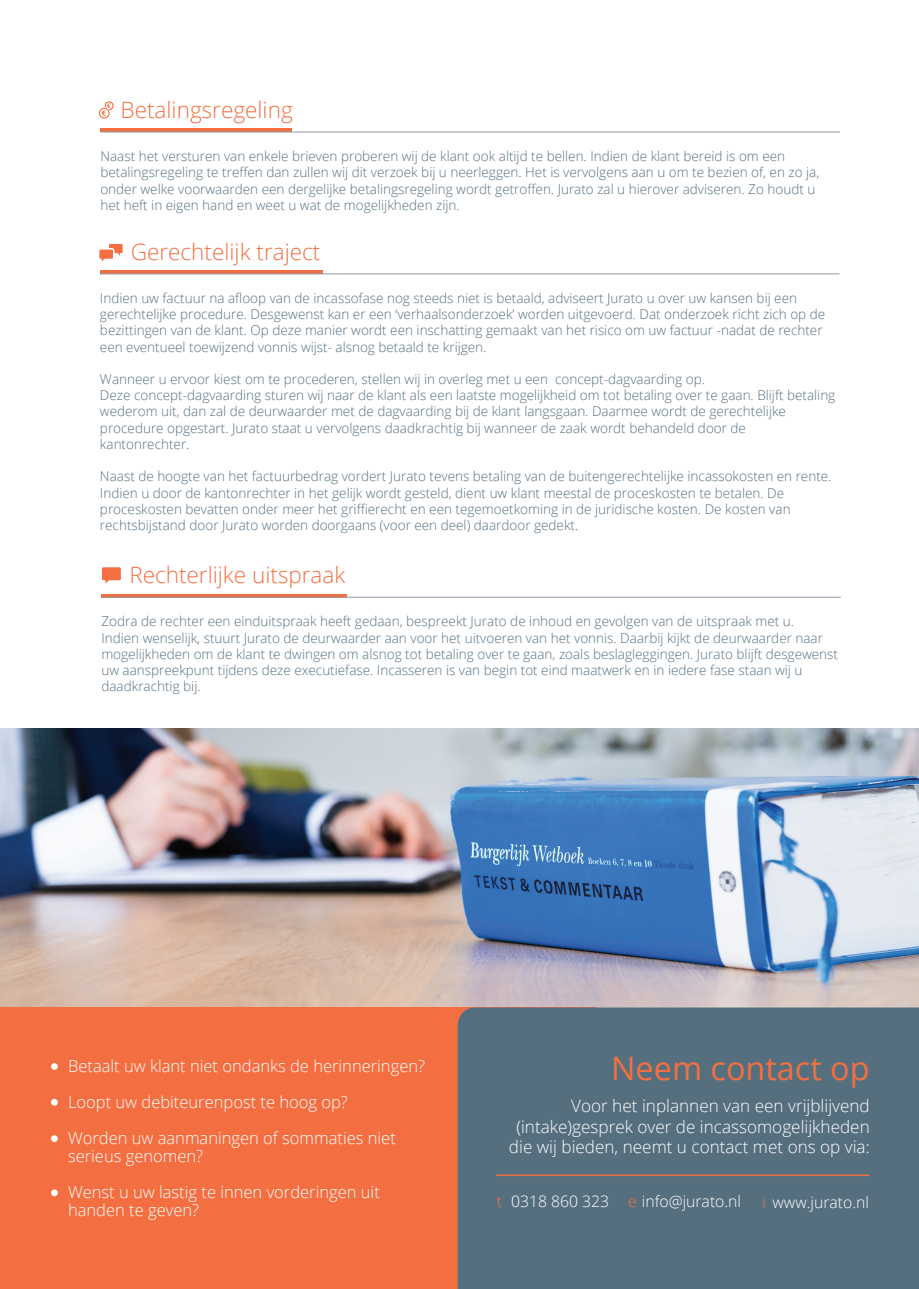
<style>
.page{position:relative;width:919px;height:1289px;background:#fff}
.page>*{position:absolute;margin:0;border:0;box-sizing:border-box;transform-origin:0 0}
.t1{font:32.4px "Open Sans";color:#f36f42}
.t2{font:300 22.5px "Open Sans";color:#f36f42}
.t3{font:300 17.1px/20.5px "Open Sans";color:#fff;text-align:center}
.t4{font:300 16.5px "Open Sans";color:#fff}
.t5{font:300 15.75px "Open Sans";color:#fff}
.t6{font:300 13.5px/16.2px "Open Sans";color:#566f7f}
.s1{color:#f36f42}
</style>
<div class="page">
<img style="left:0;top:729px;width:918px;height:278px">
<div style="left:0;top:1007px;width:595px;height:281px;background:#f36f42"></div>
<svg style="left:100px;top:128px;width:192px;height:4px"></svg>
<hr style="left:100px;top:132px;width:739px;height:1px;background:#8f99a5">
<div style="left:457px;top:1007px;width:461px;height:281px;background:#566f7f"></div>
<hr style="left:496px;top:1174px;width:372px;height:1px;background:#f36f42">
<hr style="left:100px;top:270px;width:222px;height:4px;background:#f36f42">
<hr style="left:100px;top:273px;width:739px;height:1px;background:#8f99a5">
<div style="left:108px;top:243px;width:15px;height:11px;background:#f36f42;border-radius:2px"></div>
<div style="left:107px;top:242px;width:17px;height:12px;border:2px solid #fff;border-radius:2px"></div>
<div style="left:99px;top:249px;width:15px;height:10px;background:#f36f42;border-radius:2px"></div>
<div style="left:98px;top:248px;width:16px;height:12px;border:2px solid #fff;border-radius:2px"></div>
<svg style="left:101px;top:594px;width:246px;height:3px"></svg>
<hr style="left:101px;top:597px;width:739px;height:1px;background:#8f99a5">
<div style="left:105px;top:101px;width:9px;height:9px;border:1px solid #f36f42;border-radius:50%"></div>
<svg style="left:102px;top:103px;width:9px;height:13px"></svg>
<div style="left:99px;top:108px;width:11px;height:10px;border:1px solid #f36f42;border-radius:50%"></div>
<div style="left:101px;top:566px;width:21px;height:15px;background:#f36f42;border-radius:2px"></div>
<div style="left:100px;top:566px;width:22px;height:15px;border:2px solid #fff;border-radius:2px"></div>
<svg style="left:105px;top:578px;width:5px;height:5px"></svg>
<div style="left:51px;top:1063px;width:7px;height:6px;background:#fff;border-radius:50%"></div>
<div style="left:51px;top:1098px;width:7px;height:7px;background:#fff;border-radius:50%"></div>
<div style="left:51px;top:1135px;width:7px;height:6px;background:#fff;border-radius:50%"></div>
<div style="left:51px;top:1189px;width:7px;height:7px;background:#fff;border-radius:50%"></div>
<p class="t2" style="left:121px;top:94px;width:174px">Betalingsregeling</p>
<p class="t6" style="left:100px;top:148px;width:686px">Naast het versturen van enkele brieven proberen wij de klant ook altijd te bellen. Indien de klant bereid is om een</p>
<p class="t6" style="left:100px;top:164px;width:720px">betalingsregeling te treffen dan zullen wij dit verzoek bij u neerleggen. Het is vervolgens aan u om te bezien of, en zo ja, onder welke voorwaarden een dergelijke betalingsregeling wordt getroffen. Jurato zal u hierover adviseren. Zo houdt u het heft in eigen hand en weet u wat de mogelijkheden zijn.</p>
<p class="t2" style="left:131px;top:236px;width:191px">Gerechtelijk traject</p>
<p class="t6" style="left:100px;top:289px;width:726px">Indien uw factuur na afloop van de incassofase nog steeds niet is betaald, adviseert Jurato u over uw kansen bij een gerechtelijke procedure. Desgewenst kan er een ‘verhaalsonderzoek’ worden uitgevoerd. Dat onderzoek richt zich op de bezittingen van de klant. Op deze manier wordt een inschatting gemaakt van het risico om uw factuur -nadat de rechter een eventueel toewijzend vonnis wijst- alsnog betaald te krijgen.</p>
<p class="t6" style="left:100px;top:370px;width:606px">Wanneer u ervoor kiest om te procederen, stellen wij in overleg met u een concept-dagvaarding op.</p>
<p class="t6" style="left:100px;top:387px;width:736px">Deze concept-dagvaarding sturen wij naar de klant als een laatste mogelijkheid om tot betaling over te gaan. Blijft betaling wederom uit, dan zal de deurwaarder met de dagvaarding bij de klant langsgaan. Daarmee wordt de gerechtelijke</p>
<p class="t6" style="left:100px;top:419px;width:647px">procedure opgestart. Jurato staat u vervolgens daadkrachtig bij wanneer de zaak wordt behandeld door de</p>
<p class="t6" style="left:100px;top:435px;width:91px">kantonrechter.</p>
<p class="t6" style="left:100px;top:468px;width:733px">Naast de hoogte van het factuurbedrag vordert Jurato tevens betaling van de buitengerechtelijke incassokosten en rente.<br>Indien u door de kantonrechter in het gelijk wordt gesteld, dient uw klant meestal de proceskosten te betalen. De</p>
<p class="t6" style="left:100px;top:500px;width:692px">proceskosten bevatten onder meer het griffierecht en een tegemoetkoming in de juridische kosten. De kosten van</p>
<p class="t6" style="left:100px;top:516px;width:480px">rechtsbijstand door Jurato worden doorgaans (voor een deel) daardoor gedekt.</p>
<p class="t2" style="left:129px;top:559px;width:217px">Rechterlijke uitspraak</p>
<p class="t6" style="left:101px;top:613px;width:694px">Zodra de rechter een einduitspraak heeft gedaan, bespreekt Jurato de inhoud en gevolgen van de uitspraak met u.</p>
<p class="t6" style="left:101px;top:629px;width:738px">Indien wenselijk, stuurt Jurato de deurwaarder aan voor het uitvoeren van het vonnis. Daarbij kijkt de deurwaarder naar mogelijkheden om de klant te dwingen om alsnog tot betaling over te gaan, zoals beslagleggingen. Jurato blijft desgewenst uw aanspreekpunt tijdens deze executiefase. Incasseren is van begin tot eind maatwerk en in iedere fase staan wij u daadkrachtig bij.</p>
<p class="t4" style="left:68px;top:1054px;width:358px">Betaalt uw klant niet ondanks de herinneringen?</p>
<p class="t4" style="left:68px;top:1090px;width:281px">Loopt uw debiteurenpost te hoog op?</p>
<p class="t4" style="left:68px;top:1126px;width:329px">Worden uw aanmaningen of sommaties niet</p>
<p class="t4" style="left:68px;top:1144px;width:137px">serieus genomen?</p>
<p class="t4" style="left:68px;top:1180px;width:313px">Wenst u uw lastig te innen vorderingen uit</p>
<p class="t4" style="left:68px;top:1198px;width:132px">handen te geven?</p>
<p class="t1" style="left:611px;top:1045px;width:260px">Neem contact op</p>
<p class="t3" style="left:571px;top:1095px;width:300px">Voor het inplannen van een vrijblijvend</p>
<p class="t3" style="left:509px;top:1115px;width:362px">(intake)gesprek over de incassomogelijkheden die wij bieden, neemt u contact met ons op via:</p>
<p class="t5" style="left:496px;top:1190px;width:114px"><span class="s1">t</span> 0318 860 323</p>
<p class="t5" style="left:628px;top:1190px;width:114px"><span class="s1">e</span> info@jurato.nl</p>
<p class="t5" style="left:762px;top:1191px;width:108px"><span class="s1">i</span> www.jurato.nl</p>
</div>
